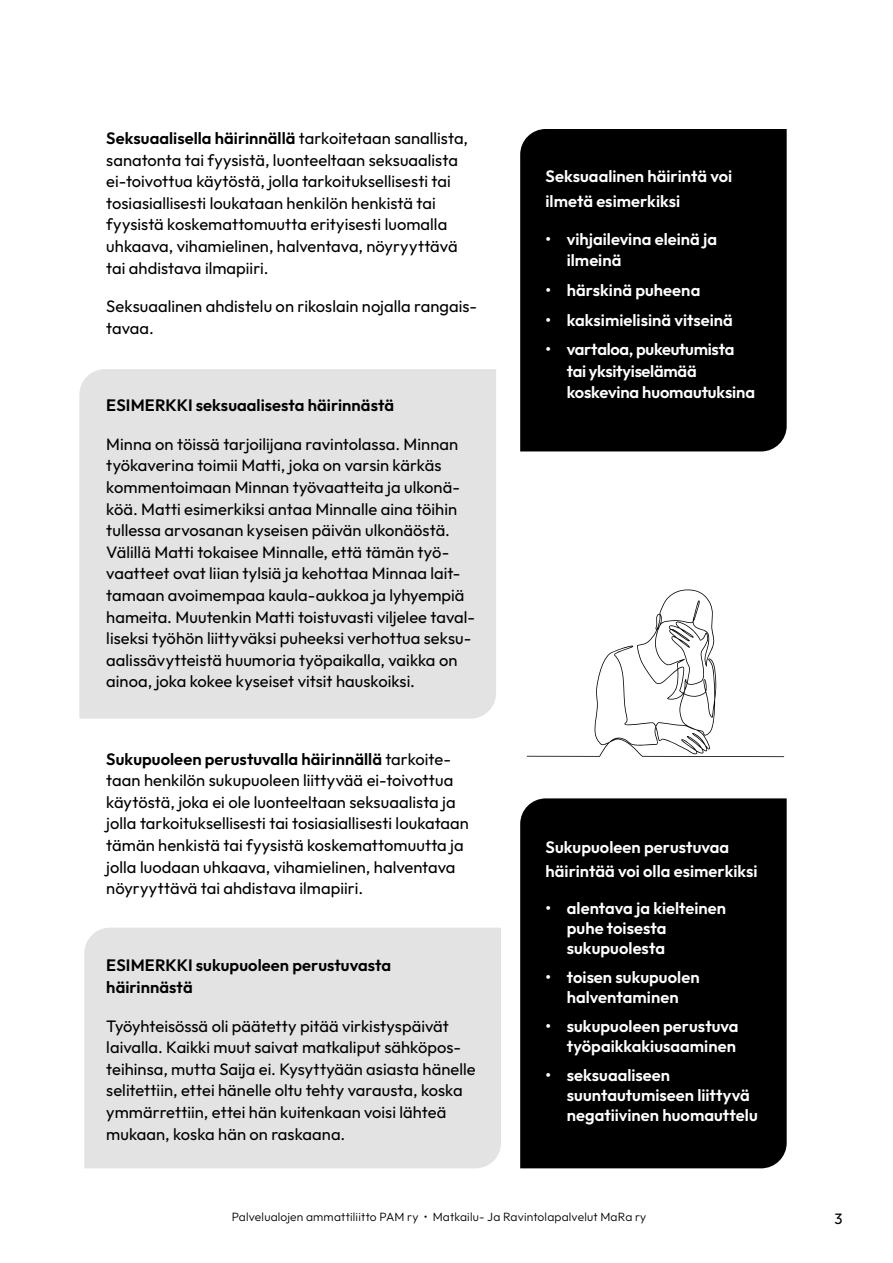
<style>
.page{position:relative;width:893px;height:1263px;background:#fff}
.page>*{position:absolute;margin:0;border:0;box-sizing:border-box;transform-origin:0 0}
.t1{font:16.5px/21.6px "Outfit";color:#000}
.t2{font:600 16.5px/20.2px "Outfit";color:#fff}
.t3{font:600 16.5px/21.6px "Outfit";letter-spacing:.005em;color:#000}
.t4{font:15px "Outfit";color:#000}
.t5{font:300 12px "Outfit";letter-spacing:.015em;color:#000}
.s1{font-weight:600}
</style>
<div class="page">
<svg style="left:527px;top:589px;width:257px;height:168px"></svg>
<div style="left:84px;top:928px;width:417px;height:240px;background:#e3e3e3"></div>
<div style="left:520px;top:798px;width:267px;height:370px;background:#000"></div>
<div style="left:79px;top:369px;width:417px;height:350px;background:#e3e3e3"></div>
<div style="left:520px;top:129px;width:267px;height:322px;background:#000"></div>
<p class="t1" style="left:106px;top:128px;width:363px"><span class="s1">Seksuaalisella häirinnällä</span> tarkoitetaan sanallista, sanatonta tai fyysistä, luonteeltaan seksuaalista ei-toivottua käytöstä, jolla tarkoituksellisesti tai tosiasiallisesti loukataan henkilön henkistä tai fyysistä koskemattomuutta erityisesti luomalla uhkaava, vihamielinen, halventava, nöyryyttävä tai ahdistava ilmapiiri.</p>
<p class="t1" style="left:106px;top:296px;width:372px">Seksuaalinen ahdistelu on rikoslain nojalla rangais&shy;tavaa.</p>
<p class="t3" style="left:106px;top:395px;width:289px">ESIMERKKI seksuaalisesta häirinnästä</p>
<p class="t1" style="left:106px;top:433px;width:370px">Minna on töissä tarjoilijana ravintolassa. Minnan työkaverina toimii Matti, joka on varsin kärkäs kommentoimaan Minnan työvaatteita ja ulkonä&shy;köä. Matti esimerkiksi antaa Minnalle aina töihin tullessa arvosanan kyseisen päivän ulkonäöstä.<br>Välillä Matti tokaisee Minnalle, että tämän työ&shy;vaatteet ovat liian tylsiä ja kehottaa Minnaa lait&shy;tamaan avoimempaa kaula-aukkoa ja lyhyempiä hameita. Muutenkin Matti toistuvasti viljelee taval&shy;liseksi työhön liittyväksi puheeksi verhottua seksu&shy;aalissävytteistä huumoria työpaikalla, vaikka on ainoa, joka kokee kyseiset vitsit hauskoiksi.</p>
<p class="t1" style="left:106px;top:748px;width:364px"><span class="s1">Sukupuoleen perustuvalla häirinnällä</span> tarkoite&shy;taan henkilön sukupuoleen liittyvää ei-toivottua käytöstä, joka ei ole luonteeltaan seksuaalista ja jolla tarkoituksellisesti tai tosiasiallisesti loukataan tämän henkistä tai fyysistä koskemattomuutta ja jolla luodaan uhkaava, vihamielinen, halventava nöyryyttävä tai ahdistava ilmapiiri.</p>
<p class="t3" style="left:106px;top:955px;width:287px">ESIMERKKI sukupuoleen perustuvasta häirinnästä</p>
<p class="t1" style="left:106px;top:1015px;width:371px">Työyhteisössä oli päätetty pitää virkistyspäivät laivalla. Kaikki muut saivat matkaliput sähköpos&shy;teihinsa, mutta Saija ei. Kysyttyään asiasta hänelle selitettiin, ettei hänelle oltu tehty varausta, koska ymmärrettiin, ettei hän kuitenkaan voisi lähteä mukaan, koska hän on raskaana.</p>
<p class="t2" style="left:545px;top:165px;width:188px;line-height:24.5px">Seksuaalinen häirintä voi ilmetä esimerkiksi</p>
<p class="t2" style="left:567px;top:229px;width:152px;line-height:21.3px;text-indent:-21px">• vihjailevina eleinä ja ilmeinä</p>
<p class="t2" style="left:545px;top:281px;width:156px">• härskinä puheena</p>
<p class="t2" style="left:545px;top:310px;width:189px">• kaksimielisinä vitseinä</p>
<p class="t2" style="left:567px;top:339px;width:190px;line-height:21.3px;text-indent:-21px">• vartaloa, pukeutumista tai yksityiselämää koskevina huomautuksina</p>
<p class="t2" style="left:545px;top:836px;width:214px;line-height:23.4px">Sukupuoleen perustuvaa häirintää voi olla esimerkiksi</p>
<p class="t2" style="left:567px;top:899px;width:161px;text-indent:-21px">• alentava ja kielteinen puhe toisesta sukupuolesta</p>
<p class="t2" style="left:545px;top:968px;width:156px;text-align:center">• toisen sukupuolen halventaminen</p>
<p class="t2" style="left:545px;top:1016px;width:195px;text-align:right">• sukupuoleen perustuva työpaikkakiusaaminen</p>
<p class="t2" style="left:567px;top:1065px;width:192px;text-indent:-21px">• seksuaaliseen suuntautumiseen liittyvä negatiivinen huomauttelu</p>
<p class="t5" style="left:232px;top:1209px;width:416px">Palvelualojen ammattiliitto PAM ry • Matkailu- Ja Ravintolapalvelut MaRa ry</p>
<p class="t4" style="left:834px;top:1209px;width:10px">3</p>
</div>
